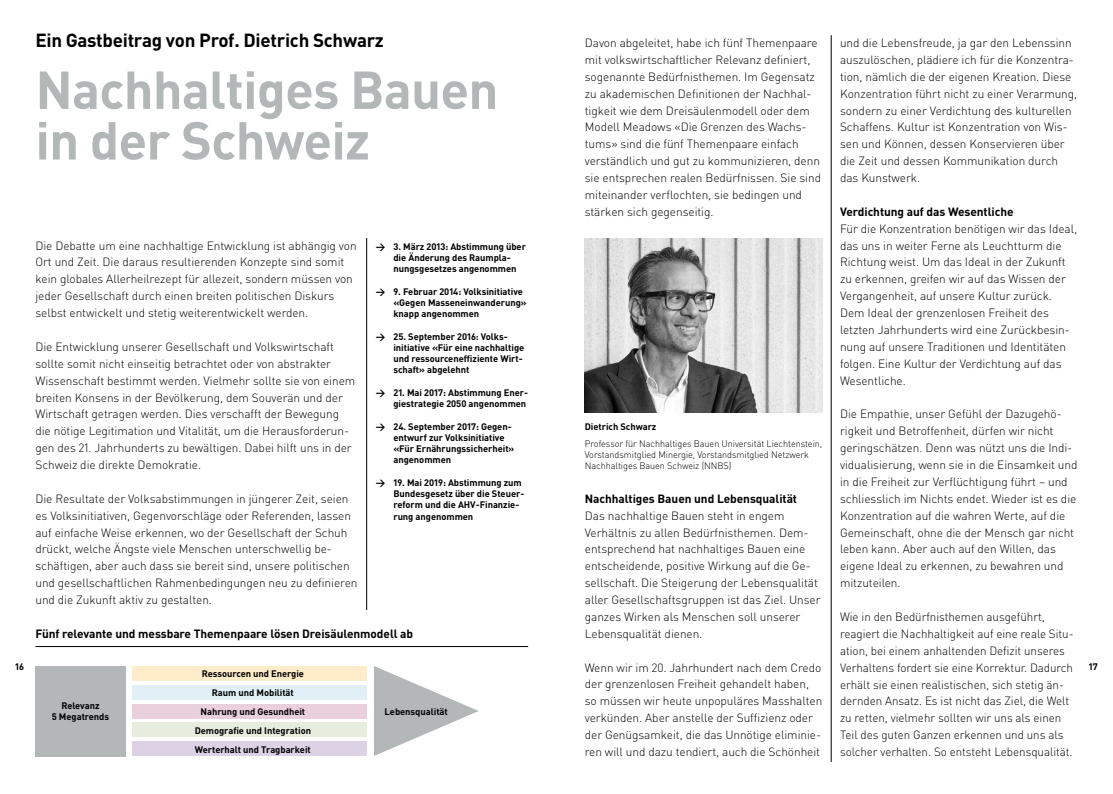
<style>
.page{position:relative;width:1113px;height:794px;background:#fff}
.page>*{position:absolute;margin:0;border:0;box-sizing:border-box;transform-origin:0 0}
.t1{font:700 52.5px/50.6px "DIN Pro";letter-spacing:-.015em;color:#b3b7b8}
.t2{font:700 18.75px "DIN Pro";letter-spacing:-.015em;color:#000}
.t3{font:300 11.88px/16.9px "DIN Pro";letter-spacing:-.005em;color:#000}
.t4{font:700 11.88px "DIN Pro";letter-spacing:-.005em;color:#000}
.t5{font:700 9.38px/11.2px "DIN Pro";letter-spacing:-.005em;color:#000}
.t6{font:300 9.38px/11.2px "DIN Pro";letter-spacing:-.005em;color:#000}
</style>
<div class="page">
<hr style="left:831px;top:36px;width:1px;height:725px;background:#000">
<hr style="left:35px;top:646px;width:493px;height:1px;background:#000">
<div style="left:35px;top:666px;width:90px;height:90px;background:#b3b7b8"></div>
<div style="left:133px;top:666px;width:234px;height:14px;background:#ffecc8"></div>
<div style="left:133px;top:685px;width:234px;height:14px;background:#e0f0f6"></div>
<div style="left:133px;top:704px;width:234px;height:14px;background:#ead0dc"></div>
<div style="left:133px;top:723px;width:234px;height:14px;background:#e6ecde"></div>
<div style="left:133px;top:742px;width:234px;height:14px;background:#dcd1e5"></div>
<svg style="left:374px;top:666px;width:104px;height:90px"></svg>
<img style="left:585px;top:238px;width:237px;height:175px">
<hr style="left:366px;top:238px;width:1px;height:371px;background:#000">
<h2 class="t2" style="left:35px;top:27px;width:350px">Ein Gastbeitrag von Prof. Dietrich Schwarz</h2>
<h1 class="t1" style="left:35px;top:62px;width:464px">Nachhaltiges Bauen in der Schweiz</h1>
<p class="t3" style="left:585px;top:34px;width:238px">Davon abgeleitet, habe ich fünf Themenpaare mit volkswirtschaftlicher Relevanz definiert, sogenannte Bedürfnisthemen. Im Gegensatz zu akademischen Definitionen der Nachhal&shy;tigkeit wie dem Dreisäulenmodell oder dem Modell Meadows «Die Grenzen des Wachs&shy;tums» sind die fünf Themenpaare einfach verständlich und gut zu kommunizieren, denn sie entsprechen realen Bedürfnissen. Sie sind miteinander verflochten, sie bedingen und stärken sich gegenseitig.</p>
<p class="t3" style="left:840px;top:34px;width:239px">und die Lebensfreude, ja gar den Lebenssinn auszulöschen, plädiere ich für die Konzentra&shy;tion, nämlich die der eigenen Kreation. Diese Konzentration führt nicht zu einer Verarmung, sondern zu einer Verdichtung des kulturellen Schaffens. Kultur ist Konzentration von Wis&shy;sen und Können, dessen Konservieren über die Zeit und dessen Kommunikation durch das Kunstwerk.</p>
<p class="t4" style="left:840px;top:203px;width:175px">Verdichtung auf das Wesentliche</p>
<p class="t3" style="left:840px;top:219px;width:239px">Für die Konzentration benötigen wir das Ideal, das uns in weiter Ferne als Leuchtturm die Richtung weist. Um das Ideal in der Zukunft zu erkennen, greifen wir auf das Wissen der Vergangenheit, auf unsere Kultur zurück.<br>Dem Ideal der grenzenlosen Freiheit des letzten Jahrhunderts wird eine Zurückbesin&shy;nung auf unsere Traditionen und Identitäten folgen. Eine Kultur der Verdichtung auf das Wesentliche.</p>
<p class="t3" style="left:840px;top:405px;width:239px">Die Empathie, unser Gefühl der Dazugehö&shy;rigkeit und Betroffenheit, dürfen wir nicht geringschätzen. Denn was nützt uns die Indi&shy;vidualisierung, wenn sie in die Einsamkeit und in die Freiheit zur Verflüchtigung führt – und schliesslich im Nichts endet. Wieder ist es die Konzentration auf die wahren Werte, auf die Gemeinschaft, ohne die der Mensch gar nicht leben kann. Aber auch auf den Willen, das eigene Ideal zu erkennen, zu bewahren und mitzuteilen.</p>
<p class="t3" style="left:840px;top:608px;width:234px">Wie in den Bedürfnisthemen ausgeführt, reagiert die Nachhaltigkeit auf eine reale Situ&shy;ation, bei einem anhaltenden Defizit unseres Verhaltens fordert sie eine Korrektur. Dadurch erhält sie einen realistischen, sich stetig än&shy;dernden Ansatz. Es ist nicht das Ziel, die Welt zu retten, vielmehr sollten wir uns als einen Teil des guten Ganzen erkennen und uns als solcher verhalten. So entsteht Lebensqualität.</p>
<p class="t3" style="left:35px;top:236px;width:323px">Die Debatte um eine nachhaltige Entwicklung ist abhängig von Ort und Zeit. Die daraus resultierenden Konzepte sind somit kein globales Allerheilrezept für allezeit, sondern müssen von jeder Gesellschaft durch einen breiten politischen Diskurs selbst entwickelt und stetig weiterentwickelt werden.</p>
<p class="t3" style="left:35px;top:338px;width:321px">Die Entwicklung unserer Gesellschaft und Volkswirtschaft sollte somit nicht einseitig betrachtet oder von abstrakter Wissenschaft bestimmt werden. Vielmehr sollte sie von einem breiten Konsens in der Bevölkerung, dem Souverän und der Wirtschaft getragen werden. Dies verschafft der Bewegung die nötige Legitimation und Vitalität, um die Herausforderun&shy;gen des 21. Jahrhunderts zu bewältigen. Dabei hilft uns in der Schweiz die direkte Demokratie.</p>
<p class="t3" style="left:35px;top:489px;width:323px">Die Resultate der Volksabstimmungen in jüngerer Zeit, seien es Volksinitiativen, Gegenvorschläge oder Referenden, lassen auf einfache Weise erkennen, wo der Gesellschaft der Schuh drückt, welche Ängste viele Menschen unterschwellig be&shy;schäftigen, aber auch dass sie bereit sind, unsere politischen und gesellschaftlichen Rahmenbedingungen neu zu definieren und die Zukunft aktiv zu gestalten.</p>
<p class="t4" style="left:35px;top:625px;width:379px">Fünf relevante und messbare Themenpaare lösen Dreisäulenmodell ab</p>
<p class="t5" style="left:393px;top:240px;width:134px;text-indent:-18px">→ 3. März 2013: Abstimmung über die Änderung des Raumpla&shy;nungsgesetzes angenommen</p>
<p class="t5" style="left:393px;top:285px;width:135px;text-indent:-18px">→ 9. Februar 2014: Volksinitiative «Gegen Masseneinwanderung» knapp angenommen</p>
<p class="t5" style="left:393px;top:330px;width:132px;text-indent:-18px">→ 25. September 2016: Volks&shy;initiative «Für eine nachhaltige und ressourceneffiziente Wirt&shy;schaft» abgelehnt</p>
<p class="t5" style="left:376px;top:386px;width:154px;text-align:right">→ 21. Mai 2017: Abstimmung Ener&shy;giestrategie 2050 angenommen</p>
<p class="t5" style="left:393px;top:420px;width:123px;text-indent:-18px">→ 24. September 2017: Gegen&shy;entwurf zur Volksinitiative «Für Ernährungssicherheit» angenommen</p>
<p class="t5" style="left:393px;top:476px;width:132px;text-indent:-18px">→ 19. Mai 2019: Abstimmung zum<br>Bundesgesetz über die Steuer&shy;reform und die AHV-Finanzie&shy;rung angenommen</p>
<p class="t5" style="left:585px;top:420px;width:73px">Dietrich Schwarz</p>
<p class="t6" style="left:585px;top:437px;width:239px">Professor für Nachhaltiges Bauen Universität Liechtenstein,<br>Vorstandsmitglied Minergie, Vorstandsmitglied Netzwerk<br>Nachhaltiges Bauen Schweiz (NNBS)</p>
<p class="t4" style="left:585px;top:490px;width:214px">Nachhaltiges Bauen und Lebensqualität</p>
<p class="t3" style="left:585px;top:506px;width:237px">Das nachhaltige Bauen steht in engem Verhältnis zu allen Bedürfnisthemen. Dem&shy;entsprechend hat nachhaltiges Bauen eine entscheidende, positive Wirkung auf die Ge&shy;sellschaft. Die Steigerung der Lebensqualität aller Gesellschaftsgruppen ist das Ziel. Unser ganzes Wirken als Menschen soll unserer Lebensqualität dienen.</p>
<p class="t3" style="left:585px;top:658px;width:239px">Wenn wir im 20. Jahrhundert nach dem Credo der grenzenlosen Freiheit gehandelt haben, so müssen wir heute unpopuläres Masshalten verkünden. Aber anstelle der Suffizienz oder der Genügsamkeit, die das Unnötige eliminie&shy;ren will und dazu tendiert, auch die Schönheit</p>
<p class="t5" style="left:15px;top:660px;width:10px">16</p>
<p class="t5" style="left:1088px;top:660px;width:11px">17</p>
<p class="t5" style="left:195px;top:663px;width:118px;line-height:19px;text-align:center">Ressourcen und Energie<br>Raum und Mobilität<br>Nahrung und Gesundheit<br>Demografie und Integration<br>Werterhalt und Tragbarkeit</p>
<p class="t5" style="left:52px;top:699px;width:59px;text-align:center">Relevanz<br>5 Megatrends</p>
<p class="t5" style="left:384px;top:705px;width:65px">Lebensqualität</p>
</div>
